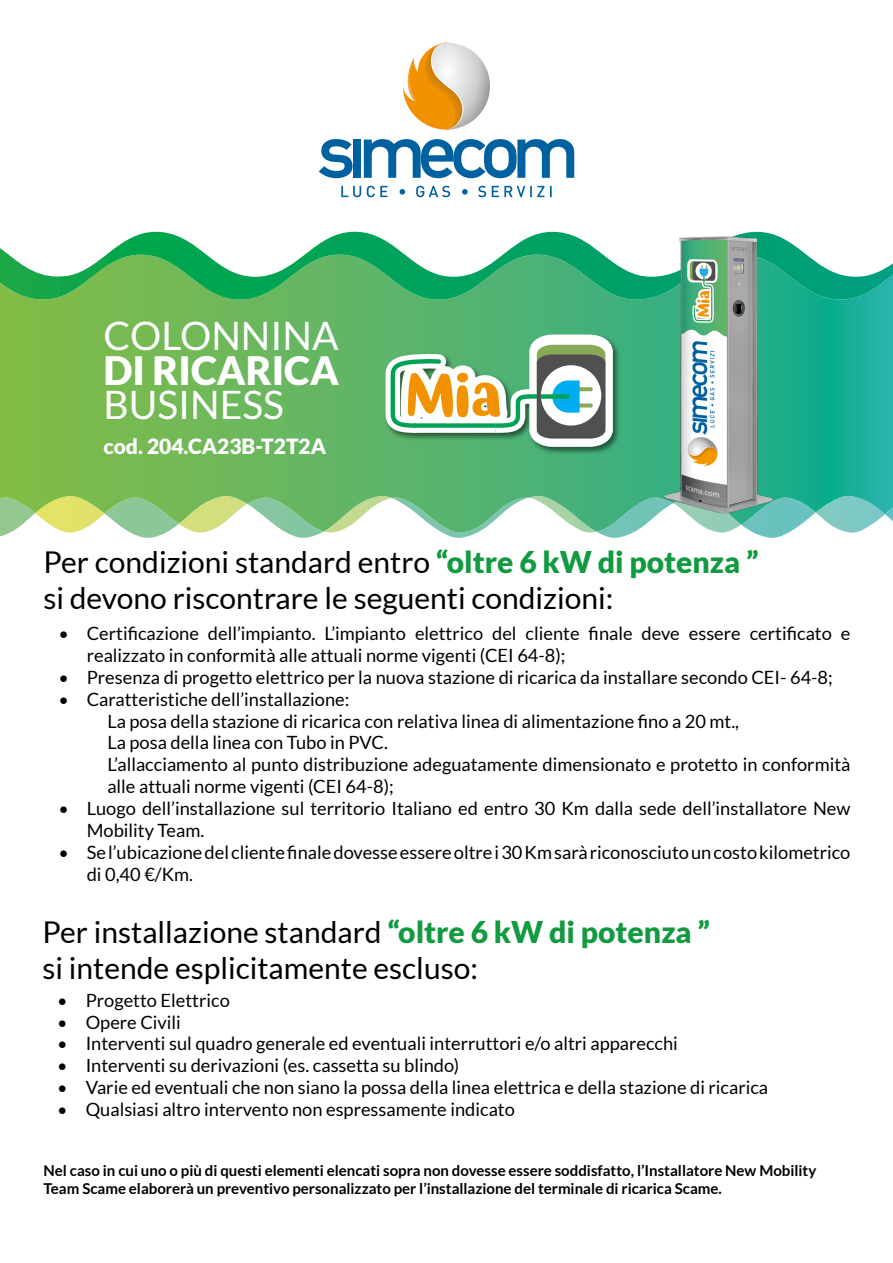
<style>
.page{position:relative;width:893px;height:1263px;background:#fff}
.page>*{position:absolute;margin:0;border:0;box-sizing:border-box;transform-origin:0 0}
.t1{font:57.75px "Ribeat";color:#f39200}
.t2{font:39.15px "Lato";color:#fff}
.t3{font:900 39.15px "Lato";color:#fff}
.t4{font:30px/36px "Lato";color:#000}
.t5{font:900 21px "Lato";color:#fff}
.t6{font:18.3px/21.9px "Lato";color:#000}
.t7{font:700 15px/18px "Lato";color:#000}
.s1{font-weight:900;color:#119a3f}
</style>
<div class="page">
<svg style="left:0;top:533px;width:788px;height:5px"></svg>
<svg style="left:0;top:300px;width:893px;height:233px;background:#6abb74"></svg>
<img style="left:0;top:232px;width:893px;height:68px">
<svg style="left:403px;top:42px;width:87px;height:88px"></svg>
<svg style="left:319px;top:139px;width:34px;height:39px"></svg>
<div style="left:353px;top:140px;width:8px;height:38px;background:#0061a0"></div>
<svg style="left:364px;top:139px;width:210px;height:39px"></svg>
<svg style="left:341px;top:186px;width:211px;height:11px"></svg>
<svg style="left:378px;top:309px;width:242px;height:145px"></svg>
<div style="left:541px;top:394px;width:28px;height:5px;background:#00a356"></div>
<div style="left:414px;top:423px;width:82px;height:5px;background:#00a356"></div>
<img style="left:638px;top:232px;width:154px;height:290px">
<h2 class="t2" style="left:103px;top:314px;width:237px">COLONNINA</h2>
<h2 class="t3" style="left:103px;top:348px;width:237px">DI RICARICA</h2>
<h2 class="t2" style="left:103px;top:383px;width:182px">BUSINESS</h2>
<p class="t5" style="left:103px;top:434px;width:224px">cod. 204.CA23B-T2T2A</p>
<h1 class="t1" style="left:405px;top:361px;width:97px">Mia</h1>
<h3 class="t4" style="left:43px;top:544px;width:717px">Per condizioni standard entro <span class="s1">“oltre 6 kW di potenza ” </span>si devono riscontrare le seguenti condizioni:</h3>
<p class="t6" style="left:87px;top:622px;width:765px;text-indent:-27px">• Certificazione dell’impianto. L’impianto elettrico del cliente finale deve essere certificato e realizzato in conformità alle attuali norme vigenti (CEI 64-8);</p>
<p class="t6" style="left:59px;top:666px;width:775px">• Presenza di progetto elettrico per la nuova stazione di ricarica da installare secondo CEI- 64-8;</p>
<p class="t6" style="left:107px;top:688px;width:745px;text-indent:-48px">• Caratteristiche dell’installazione:<br>La posa della stazione di ricarica con relativa linea di alimentazione fino a 20 mt.,<br>La posa della linea con Tubo in PVC.<br>L’allacciamento al punto distribuzione adeguatamente dimensionato e protetto in conformità alle attuali norme vigenti (CEI 64-8);</p>
<p class="t6" style="left:87px;top:797px;width:765px;text-indent:-27px">• Luogo dell’installazione sul territorio Italiano ed entro 30 Km dalla sede dell’installatore New<br>Mobility Team.</p>
<p class="t6" style="left:87px;top:841px;width:765px;text-indent:-27px">• Se l’ubicazione del cliente finale dovesse essere oltre i 30 Km sarà riconosciuto un costo kilometrico di 0,40 €/Km.</p>
<h3 class="t4" style="left:42px;top:914px;width:669px">Per installazione standard <span class="s1">“oltre 6 kW di potenza ” </span>si intende esplicitamente escluso:</h3>
<p class="t6" style="left:58px;top:989px;width:173px">• Progetto Elettrico</p>
<p class="t6" style="left:58px;top:1011px;width:124px">• Opere Civili</p>
<p class="t6" style="left:58px;top:1033px;width:621px">• Interventi sul quadro generale ed eventuali interruttori e/o altri apparecchi</p>
<p class="t6" style="left:58px;top:1055px;width:403px">• Interventi su derivazioni (es. cassetta su blindo)</p>
<p class="t6" style="left:58px;top:1076px;width:711px">• Varie ed eventuali che non siano la possa della linea elettrica e della stazione di ricarica</p>
<p class="t6" style="left:58px;top:1098px;width:458px">• Qualsiasi altro intervento non espressamente indicato</p>
<p class="t7" style="left:44px;top:1162px;width:774px">Nel caso in cui uno o più di questi elementi elencati sopra non dovesse essere soddisfatto, l’Installatore New Mobility<br>Team Scame elaborerà un preventivo personalizzato per l’installazione del terminale di ricarica Scame.</p>
</div>
